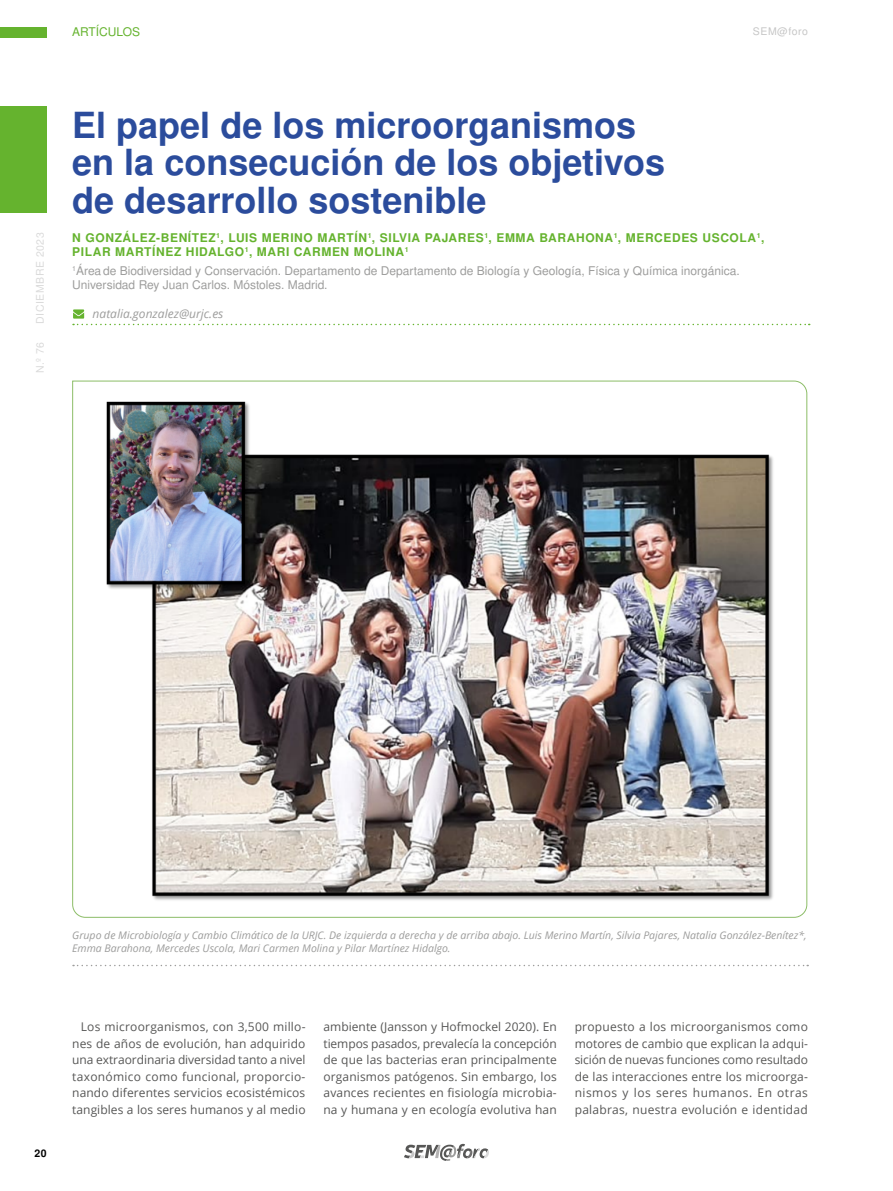
<style>
.page{position:relative;width:893px;height:1191px;background:#fff}
.page>*{position:absolute;margin:0;border:0;box-sizing:border-box;transform-origin:0 0}
.t1{font:700 36px/37.5px "Nimbus San L";color:#2b4c9c}
.t2{font:12px/16.5px "Open Sans";letter-spacing:.01em;color:#575756;text-align:justify}
.t3{font:12px/14.4px "Nimbus San L";color:#9d9d9c}
.t4{font:700 12px/14.4px "Nimbus San L";letter-spacing:.05em;color:#65b32e}
.t5{font:italic 12px "Open Sans";color:#9d9d9c}
.t6{font:12px "Nimbus San L";color:#65b32e}
.t7{font:italic 10.5px/13.5px "Open Sans";color:#9d9d9c}
.t8{font:10.5px "Nimbus San L";letter-spacing:.05em;color:#dadada}
.t9{font:10.5px "Nimbus San L";letter-spacing:.05em;color:#c6c6c6}
.t10{font:700 10.5px "Nimbus San L";color:#000}
</style>
<div class="page">
<div style="left:0;top:28px;width:47px;height:10px;background:#65b32e"></div>
<div style="left:0;top:106px;width:47px;height:107px;background:#65b32e"></div>
<svg style="left:404px;top:1143px;width:85px;height:18px"></svg>
<svg style="left:73px;top:309px;width:737px;height:16px"></svg>
<svg style="left:73px;top:964px;width:735px;height:2px"></svg>
<svg style="left:72px;top:380px;width:736px;height:538px"></svg>
<img style="left:104px;top:399px;width:671px;height:503px">
<p class="t6" style="left:72px;top:23px;width:69px">ARTÍCULOS</p>
<p class="t9" style="left:753px;top:24px;width:57px">SEM@foro</p>
<p class="t8" style="left:33px;top:324px;width:93px;rotate:-90deg">DICIEMBRE 2023</p>
<p class="t8" style="left:33px;top:373px;width:33px;rotate:-90deg">N.º 76</p>
<h1 class="t1" style="left:72px;top:105px;width:594px">El papel de los microorganismos en la consecución de los objetivos de desarrollo sostenible</h1>
<p class="t4" style="left:72px;top:230px;width:694px">N GONZÁLEZ-BENÍTEZ<sup>1</sup>, LUIS MERINO MARTÍN<sup>1</sup>, SILVIA PAJARES<sup>1</sup>, EMMA BARAHONA<sup>1</sup>, MERCEDES USCOLA<sup>1</sup>,<br>PILAR MARTÍNEZ HIDALGO<sup>1</sup>, MARI CARMEN MOLINA<sup>1</sup></p>
<p class="t3" style="left:72px;top:263px;width:667px"><sup>1</sup>Área de Biodiversidad y Conservación. Departamento de Departamento de Biología y Geología, Física y Química inorgánica.<br>Universidad Rey Juan Carlos. Móstoles. Madrid.</p>
<p class="t5" style="left:93px;top:305px;width:132px">natalia.gonzalez@urjc.es</p>
<p class="t7" style="left:72px;top:927px;width:736px">Grupo de Microbiología y Cambio Climático de la URJC. De izquierda a derecha y de arriba abajo. Luis Merino Martín, Silvia Pajares, Natalia González-Benítez*,<br>Emma Barahona, Mercedes Uscola, Mari Carmen Molina y Pilar Martínez Hidalgo.</p>
<p class="t10" style="left:35px;top:1145px;width:14px">20</p>
<p class="t2" style="left:72px;top:1018px;width:235px;text-indent:9px">Los microorganismos, con 3,500 millo&shy;nes de años de evolución, han adquirido una extraordinaria diversidad tanto a nivel taxonómico como funcional, proporcio&shy;nando diferentes servicios ecosistémicos tangibles a los seres humanos y al medio</p>
<p class="t2" style="left:323px;top:1018px;width:235px">ambiente (Jansson y Hofmockel 2020). En tiempos pasados, prevalecía la concepción de que las bacterias eran principalmente organismos patógenos. Sin embargo, los avances recientes en fisiología microbia&shy;na y humana y en ecología evolutiva han</p>
<p class="t2" style="left:575px;top:1018px;width:235px">propuesto a los microorganismos como motores de cambio que explican la adqui&shy;sición de nuevas funciones como resultado de las interacciones entre los microorga&shy;nismos y los seres humanos. En otras palabras, nuestra evolución e identidad</p>
</div>
